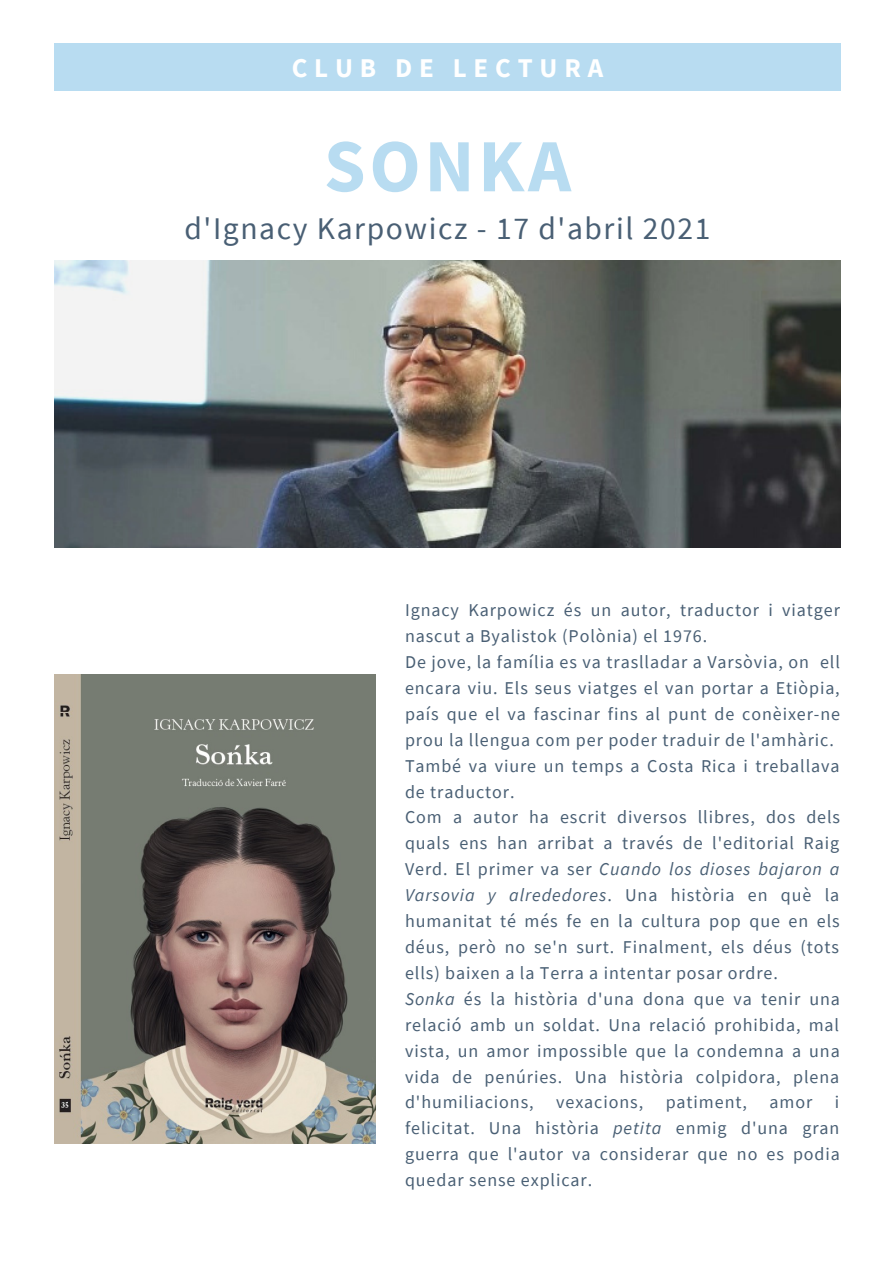
<style>
.page{position:relative;width:894px;height:1264px;background:#fff}
.page>*{position:absolute;margin:0;border:0;box-sizing:border-box;transform-origin:0 0}
.t1{font:700 75px "Source Sans Pro";letter-spacing:.05em;color:#b8dcf1}
.t2{font:31.5px "Source Sans Pro";letter-spacing:.05em;color:#495f74}
.t3{font:700 27px "Source Sans Pro";letter-spacing:.25em;color:#fff}
.t4{font:18px/26px "Source Sans Pro";letter-spacing:.05em;color:#495f74;text-align:justify}
.s1{font-style:italic}
</style>
<div class="page">
<div style="left:54px;top:44px;width:786px;height:46px;background:#b8dcf1"></div>
<img style="left:54px;top:260px;width:786px;height:287px">
<img style="left:54px;top:674px;width:321px;height:469px">
<p class="t3" style="left:291px;top:50px;width:313px">CLUB DE LECTURA</p>
<p class="t1" style="left:324px;top:117px;width:249px">SONKA</p>
<p class="t2" style="left:184px;top:207px;width:527px">d'Ignacy Karpowicz - 17 d'abril 2021</p>
<p class="t4" style="left:405px;top:597px;width:436px">Ignacy Karpowicz és un autor, traductor i viatger nascut a Byalistok (Polònia) el 1976.</p>
<p class="t4" style="left:405px;top:648px;width:436px">De jove, la família es va traslladar a Varsòvia, on ell encara viu. Els seus viatges el van portar a Etiòpia, país que el va fascinar fins al punt de conèixer-ne prou la llengua com per poder traduir de l'amhàric.</p>
<p class="t4" style="left:405px;top:752px;width:436px">També va viure un temps a Costa Rica i treballava de traductor.</p>
<p class="t4" style="left:405px;top:804px;width:436px">Com a autor ha escrit diversos llibres, dos dels quals ens han arribat a través de l'editorial Raig Verd. El primer va ser <span class="s1">Cuando los dioses bajaron a Varsovia y alrededores</span>. Una història en què la humanitat té més fe en la cultura pop que en els déus, però no se'n surt. Finalment, els déus (tots ells) baixen a la Terra a intentar posar ordre.</p>
<p class="t4" style="left:405px;top:985px;width:436px"><span class="s1">Sonka</span> és la història d'una dona que va tenir una relació amb un soldat. Una relació prohibida, mal vista, un amor impossible que la condemna a una vida de penúries. Una història colpidora, plena d'humiliacions,</p>
<p class="t4" style="left:405px;top:1089px;width:436px;text-indent:429px">i felicitat. Una història <span class="s1">petita</span> enmig d'una gran guerra que l'autor va considerar que no es podia quedar sense explicar.</p>
<p class="t4" style="left:556px;top:1089px;width:88px">vexacions,</p>
<p class="t4" style="left:665px;top:1089px;width:83px">patiment,</p>
<p class="t4" style="left:769px;top:1089px;width:44px">amor</p>
</div>
